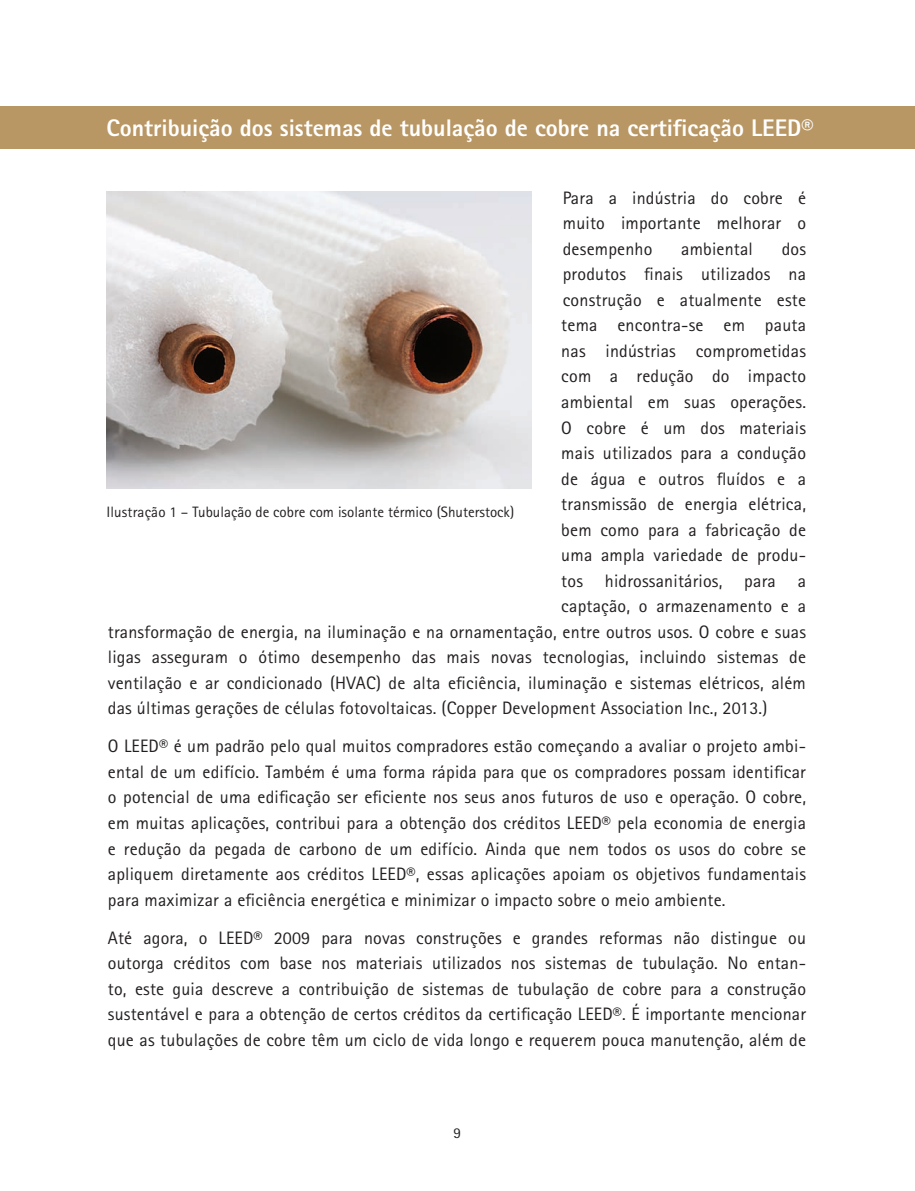
<style>
.page{position:relative;width:915px;height:1191px;background:#fff}
.page>*{position:absolute;margin:0;border:0;box-sizing:border-box;transform-origin:0 0}
.t1{font:800 24px "Rotis Sans Serif Pro";color:#fff}
.t2{font:18px/25.5px "Rotis Sans Serif Pro";letter-spacing:.01em;color:#231f20;text-align:justify}
.t3{font:15px "Rotis Sans Serif Pro";color:#231f20}
</style>
<div class="page">
<div style="left:0;top:106px;width:914px;height:43px;background:#b99764"></div>
<img style="left:106px;top:191px;width:425px;height:297px">
<p class="t1" style="left:106px;top:112px;width:708px">Contribuição dos sistemas de tubulação de cobre na certificação LEED®</p>
<p class="t2" style="left:562px;top:185px;width:244px">Para a indústria do cobre é muito importante melhorar o desempenho</p>
<p class="t2" style="left:681px;top:236px;width:73px">ambiental</p>
<p class="t2" style="left:781px;top:236px;width:26px">dos</p>
<p class="t2" style="left:562px;top:262px;width:245px">produtos finais utilizados na</p>
<p class="t2" style="left:562px;top:287px;width:245px">construção e atualmente este</p>
<p class="t2" style="left:561px;top:313px;width:246px">tema encontra-se em pauta</p>
<p class="t2" style="left:561px;top:338px;width:246px">nas indústrias comprometidas</p>
<p class="t2" style="left:561px;top:364px;width:246px">com a redução do impacto</p>
<p class="t2" style="left:561px;top:389px;width:246px">ambiental em suas operações.</p>
<p class="t2" style="left:561px;top:415px;width:246px">O cobre é um dos materiais</p>
<p class="t2" style="left:561px;top:440px;width:246px">mais utilizados para a condução</p>
<p class="t2" style="left:561px;top:466px;width:246px">de água e outros fluídos e a</p>
<p class="t2" style="left:561px;top:491px;width:246px">transmissão de energia elétrica,</p>
<p class="t2" style="left:561px;top:517px;width:246px">bem como para a fabricação de</p>
<p class="t2" style="left:561px;top:542px;width:246px">uma ampla variedade de produ-</p>
<p class="t2" style="left:561px;top:568px;width:246px">tos hidrossanitários, para a</p>
<p class="t2" style="left:561px;top:593px;width:246px">captação, o armazenamento e a</p>
<p class="t2" style="left:108px;top:619px;width:699px">transformação de energia, na iluminação e na ornamentação, entre outros usos. O cobre e suas</p>
<p class="t2" style="left:108px;top:644px;width:699px">ligas asseguram o ótimo desempenho das mais novas tecnologias, incluindo sistemas de</p>
<p class="t2" style="left:108px;top:670px;width:699px">ventilação e ar condicionado (HVAC) de alta eficiência, iluminação e sistemas elétricos, além</p>
<p class="t2" style="left:108px;top:695px;width:660px">das últimas gerações de células fotovoltaicas. (Copper Development Association Inc., 2013.)</p>
<p class="t2" style="left:108px;top:734px;width:699px">O LEED® é um padrão pelo qual muitos compradores estão começando a avaliar o projeto ambi&shy;ental de um edifício. Também é uma forma rápida para que os compradores possam identificar o potencial de uma edificação ser eficiente nos seus anos futuros de uso e operação. O cobre, em muitas aplicações, contribui para a obtenção dos créditos LEED® pela economia de energia e redução da pegada de carbono de um edifício. Ainda que nem todos os usos do cobre se apliquem diretamente aos créditos LEED®, essas aplicações apoiam os objetivos fundamentais para maximizar a eficiência energética e minimizar o impacto sobre o meio ambiente.</p>
<p class="t2" style="left:108px;top:925px;width:699px">Até agora, o LEED® 2009 para novas construções e grandes reformas não distingue ou outorga créditos com base nos materiais utilizados nos sistemas de tubulação. No entan&shy;to, este guia descreve a contribuição de sistemas de tubulação de cobre para a construção sustentável e para a obtenção de certos créditos da certificação LEED®. É importante mencionar que as tubulações de cobre têm um ciclo de vida longo e requerem pouca manutenção, além de</p>
<p class="t3" style="left:106px;top:502px;width:409px">Ilustração 1 – Tubulação de cobre com isolante térmico (Shuterstock)</p>
<p class="t3" style="left:453px;top:1123px;width:9px">9</p>
</div>
